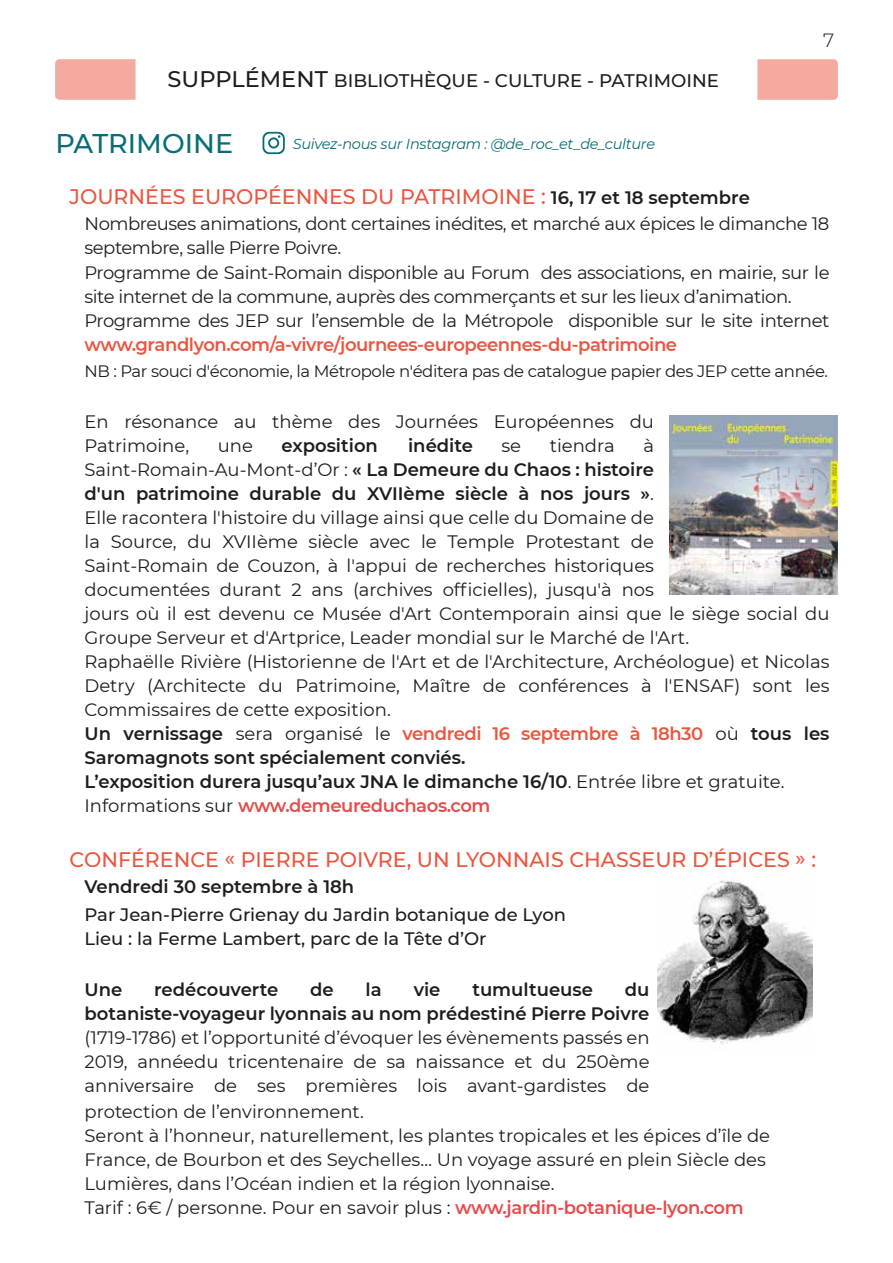
<style>
.page{position:relative;width:893px;height:1263px;background:#fff}
.page>*{position:absolute;margin:0;border:0;box-sizing:border-box;transform-origin:0 0}
.t1{font:500 27px "Montserrat";color:#086d76}
.t2{font:500 21px "Montserrat";color:#ea563f}
.t3{font:300 19.05px "Montserrat";color:#1d1d1b}
.t4{font:500 18.15px "Montserrat";color:#1d1d1b}
.t5{font:18px/24px "Montserrat";color:#1d1d1b}
.t6{font:18px/24.3px "Montserrat";letter-spacing:-.025em;color:#1d1d1b}
.t7{font:600 18px/24px "Montserrat";color:#1d1d1b;text-align:right}
.t8{font:500 18px/24px "Montserrat";color:#1d1d1b}
.t9{font:600 18px "Montserrat";letter-spacing:-.025em;color:#ea563f}
.t10{font:16.5px "Montserrat";letter-spacing:-.025em;color:#1d1d1b}
.t11{font:italic 14.55px "Montserrat";letter-spacing:-.02em;color:#086d76}
.s1{font-size:22.5px}
.s2{font-weight:600;font-size:18px;color:#1d1d1b}
.s3{font-weight:600}
.s4{font-weight:600;color:#ea563f}
.s5{font-weight:600;color:#e64b4b}
</style>
<div class="page">
<svg style="left:263px;top:132px;width:22px;height:22px"></svg>
<svg style="left:757px;top:59px;width:81px;height:41px;background:#f4aba0"></svg>
<svg style="left:55px;top:59px;width:81px;height:41px;background:#f4aba0"></svg>
<img style="left:658px;top:880px;width:155px;height:164px">
<img style="left:670px;top:416px;width:168px;height:178px">
<p class="t4" style="left:168px;top:68px;width:553px"><span class="s1">SUPPLÉMENT</span> BIBLIOTHÈQUE - CULTURE - PATRIMOINE</p>
<h1 class="t1" style="left:55px;top:124px;width:179px">PATRIMOINE</h1>
<p class="t11" style="left:293px;top:134px;width:364px">Suivez-nous sur Instagram : @de_roc_et_de_culture</p>
<p class="t3" style="left:823px;top:28px;width:13px">7</p>
<p class="t2" style="left:70px;top:182px;width:682px">JOURNÉES EUROPÉENNES DU PATRIMOINE : <span class="s2">16, 17 et 18 septembre</span></p>
<p class="t6" style="left:85px;top:211px;width:746px">Nombreuses animations, dont certaines inédites, et marché aux épices le dimanche 18 septembre, salle Pierre Poivre.<br>Programme de Saint-Romain disponible au Forum des associations, en mairie, sur le site internet de la commune, auprès des commerçants et sur les lieux d’animation.<br>Programme des JEP sur l’ensemble de la Métropole disponible sur le site internet</p>
<p class="t9" style="left:85px;top:332px;width:594px">www.grandlyon.com/a-vivre/journees-europeennes-du-patrimoine</p>
<p class="t10" style="left:85px;top:360px;width:745px">NB : Par souci d'économie, la Métropole n'éditera pas de catalogue papier des JEP cette année.</p>
<p class="t5" style="left:85px;top:409px;width:571px">En résonance au thème des Journées Européennes du<br>Patrimoine,</p>
<p class="t5" style="left:218px;top:433px;width:37px">une</p>
<p class="t7" style="left:281px;top:433px;width:98px">exposition</p>
<p class="t7" style="left:408px;top:433px;width:66px">inédite</p>
<p class="t5" style="left:501px;top:433px;width:21px">se</p>
<p class="t5" style="left:550px;top:433px;width:67px">tiendra</p>
<p class="t5" style="left:85px;top:433px;width:746px;text-indent:559px">à Saint-Romain-Au-Mont-d’Or : <span class="s3">« La Demeure du Chaos : histoire<br>d'un patrimoine durable du XVIIème siècle à nos jours »</span>.<br>Elle racontera l'histoire du village ainsi que celle du Domaine de<br>la Source, du XVIIème siècle avec le Temple Protestant de<br>Saint-Romain de Couzon, à l'appui de recherches historiques<br>documentées durant 2 ans (archives officielles), jusqu'à nos<br>jours où il est devenu ce Musée d'Art Contemporain ainsi que le siège social du Groupe Serveur et d'Artprice, Leader mondial sur le Marché de l'Art.<br>Raphaëlle Rivière (Historienne de l'Art et de l'Architecture, Archéologue) et Nicolas Detry (Architecte du Patrimoine, Maître de conférences à l'ENSAF) sont les Commissaires de cette exposition.<br><span class="s3">Un vernissage</span> sera organisé le <span class="s4">vendredi 16 septembre à 18h30</span> où <span class="s3">tous les Saromagnots sont spécialement conviés.<br>L’exposition durera jusqu’aux JNA le dimanche 16/10</span>. Entrée libre et gratuite.<br>Informations sur <span class="s5">www.demeureduchaos.com</span></p>
<p class="t2" style="left:70px;top:845px;width:748px">CONFÉRENCE « PIERRE POIVRE, UN LYONNAIS CHASSEUR D’ÉPICES » :</p>
<p class="t7" style="left:85px;top:873px;width:271px">Vendredi 30 septembre à 18h</p>
<p class="t8" style="left:85px;top:902px;width:483px">Par Jean-Pierre Grienay du Jardin botanique de Lyon<br>Lieu : la Ferme Lambert, parc de la Tête d’Or</p>
<p class="t7" style="left:85px;top:977px;width:39px">Une</p>
<p class="t7" style="left:154px;top:977px;width:125px">redécouverte</p>
<p class="t7" style="left:310px;top:977px;width:25px">de</p>
<p class="t7" style="left:366px;top:977px;width:18px">la</p>
<p class="t7" style="left:414px;top:977px;width:28px">vie</p>
<p class="t7" style="left:472px;top:977px;width:122px">tumultueuse</p>
<p class="t7" style="left:85px;top:977px;width:566px">du<br>botaniste-voyageur lyonnais au nom prédestiné Pierre Poivre</p>
<p class="t5" style="left:85px;top:1025px;width:687px">(1719-1786) et l’opportunité d’évoquer les évènements passés en<br>2019, annéedu tricentenaire de sa naissance et du 250ème<br>anniversaire de ses premières lois avant-gardistes de<br>protection de l’environnement.<br>Seront à l’honneur, naturellement, les plantes tropicales et les épices d’île de France, de Bourbon et des Seychelles… Un voyage assuré en plein Siècle des Lumières, dans l’Océan indien et la région lyonnaise.<br>Tarif : 6€ / personne. Pour en savoir plus : <span class="s5">www.jardin-botanique-lyon.com</span></p>
</div>
